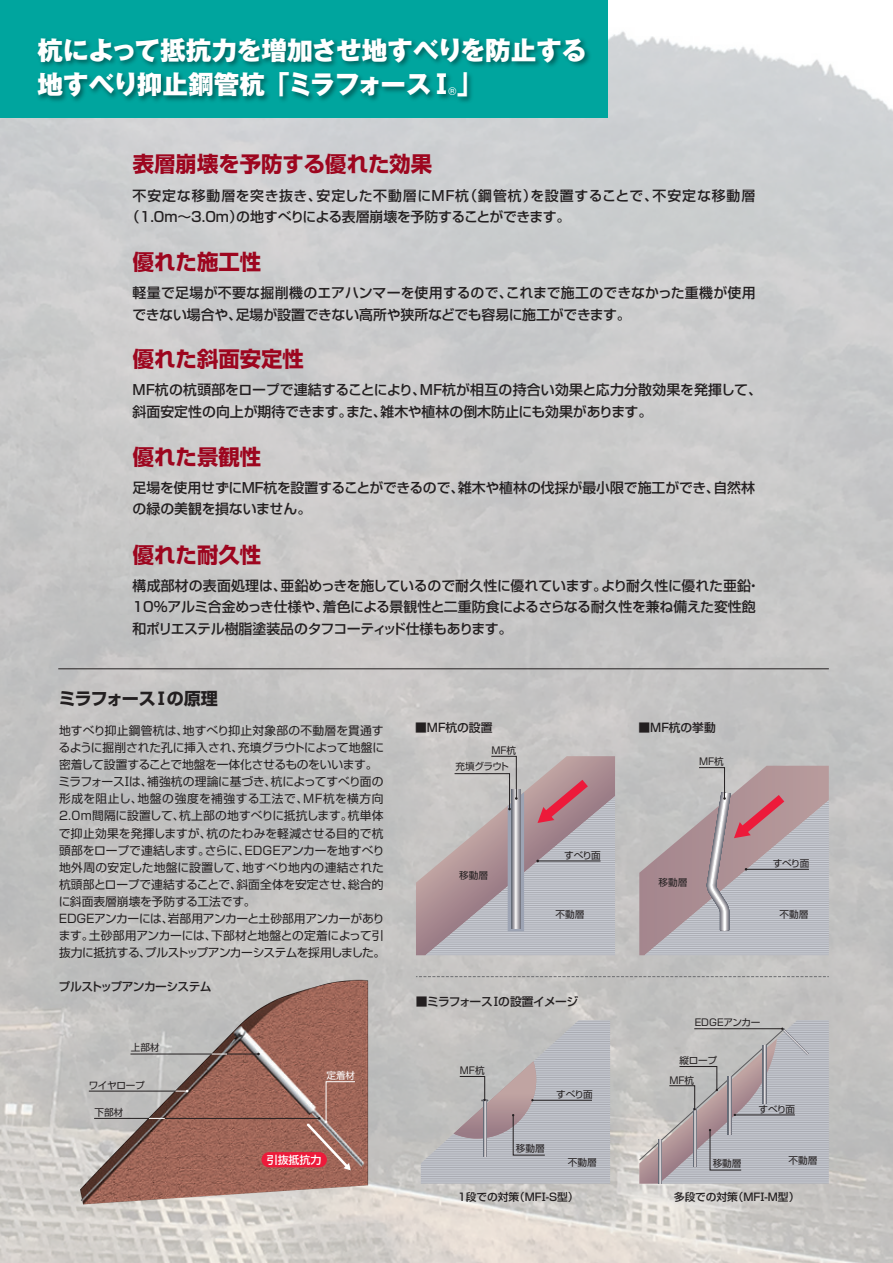
<style>
.page{position:relative;width:893px;height:1263px;background:#fff}
.page>*{position:absolute;margin:0;border:0;box-sizing:border-box;transform-origin:0 0}
.t1{font:800 25.65px/34.2px "Gothic MB101 Pro";letter-spacing:-.03em;color:#fff}
.t2{font:700 21.45px "Shin Go Pro";color:#9d061f}
.t3{font:700 17.1px "Shin Go Pro";letter-spacing:-.07em;color:#231f20}
.t4{font:500 13.95px/21.3px "Shin Go Pro";letter-spacing:-.01em;color:#231f20}
.t5{font:11.7px/17.1px "Shin Go Pro";letter-spacing:-.01em;color:#231f20}
.t6{font:500 11.7px "Shin Go Pro";letter-spacing:-.065em;color:#231f20}
.t7{font:500 11.7px "Shin Go Pro";letter-spacing:-.035em;color:#231f20}
.t8{font:500 11.7px "Shin Go Pro";letter-spacing:-.055em;color:#231f20}
.t9{font:500 10.95px "Shin Go Pro";color:#fff}
.t10{font:500 10.65px "Shin Go Pro";color:#231f20}
.t11{font:10.65px "Helvetica";color:#fff}
.t12{font:9.6px "Shin Go Pro";color:#231f20}
.t13{font:9.6px "Shin Go Pro";letter-spacing:-.02em;color:#231f20}
.t14{font:9.6px "Shin Go Pro";color:#fff}
</style>
<div class="page">
<img style="left:76px;top:973px;width:298px;height:236px">
<svg style="left:416px;top:756px;width:199px;height:199px;background:#b7aaaf"></svg>
<div style="left:0;top:0;width:608px;height:118px;background:#00a59e"></div>
<img style="left:38px;top:38px;width:552px;height:64px">
<hr style="left:58px;top:668px;width:771px;height:1px;background:#231f20">
<svg style="left:421px;top:1020px;width:189px;height:164px;background:#b9b7bb"></svg>
<svg style="left:639px;top:1020px;width:190px;height:164px;background:#b7b4b8"></svg>
<svg style="left:639px;top:766px;width:190px;height:189px;background:#b7a9af"></svg>
<hr style="left:130px;top:1054px;width:82px;height:1px;background:#231f20">
<svg style="left:212px;top:1054px;width:15px;height:1px"></svg>
<hr style="left:227px;top:1054px;width:31px;height:1px;background:#231f20">
<hr style="left:94px;top:1118px;width:55px;height:1px;background:#231f20">
<svg style="left:149px;top:1118px;width:16px;height:1px"></svg>
<hr style="left:165px;top:1118px;width:154px;height:1px;background:#231f20">
<hr style="left:89px;top:1091px;width:86px;height:1px;background:#231f20">
<svg style="left:175px;top:1090px;width:13px;height:2px"></svg>
<div style="left:261px;top:1152px;width:66px;height:15px;background:#ed1a3a;border-radius:8px"></div>
<svg style="left:304px;top:1081px;width:51px;height:89px;background:#aa6e66"></svg>
<svg style="left:416px;top:976px;width:413px;height:1px"></svg>
<h1 class="t1" style="left:38px;top:30px;width:551px">杭によって抵抗力を増加させ地すべりを防止する地すべり抑止鋼管杭 「ミラフォースⅠ」</h1>
<p class="t11" style="left:449px;top:83px;width:9px">®</p>
<h2 class="t2" style="left:133px;top:147px;width:301px">表層崩壊を予防する優れた効果</h2>
<p class="t4" style="left:126px;top:183px;width:631px;text-indent:7px">不安定な移動層を突き抜き、安定した不動層にＭＦ杭（鋼管杭）を設置することで、不安定な移動層（1.0m～3.0m）の地すべりによる表層崩壊を予防することができます。</p>
<h2 class="t2" style="left:133px;top:245px;width:130px">優れた施工性</h2>
<p class="t4" style="left:132px;top:280px;width:625px">軽量で足場が不要な掘削機のエアハンマーを使用するので、これまで施工のできなかった重機が使用できない場合や、足場が設置できない高所や狭所などでも容易に施工ができます。</p>
<h2 class="t2" style="left:133px;top:342px;width:173px">優れた斜面安定性</h2>
<p class="t4" style="left:132px;top:378px;width:631px">ＭＦ杭の杭頭部をロープで連結することにより、ＭＦ杭が相互の持合い効果と応力分散効果を発揮して、斜面安定性の向上が期待できます。また、雑木や植林の倒木防止にも効果があります。</p>
<h2 class="t2" style="left:133px;top:439px;width:130px">優れた景観性</h2>
<p class="t4" style="left:133px;top:475px;width:624px">足場を使用せずにＭＦ杭を設置することができるので、雑木や植林の伐採が最小限で施工ができ、自然林の緑の美観を損ないません。</p>
<h2 class="t2" style="left:133px;top:537px;width:130px">優れた耐久性</h2>
<p class="t4" style="left:133px;top:573px;width:629px">構成部材の表面処理は、亜鉛めっきを施しているので耐久性に優れています。より耐久性に優れた亜鉛・<br>10％アルミ合金めっき仕様や、着色による景観性と二重防食によるさらなる耐久性を兼ね備えた変性飽和ポリエステル樹脂塗装品のタフコーティッド仕様もあります。</p>
<p class="t3" style="left:59px;top:685px;width:161px">ミラフォースⅠの原理</p>
<p class="t5" style="left:57px;top:720px;width:330px">地すべり抑止鋼管杭は、地すべり抑止対象部の不動層を貫通するように掘削された孔に挿入され、充填グラウトによって地盤に密着して設置することで地盤を一体化させるものをいいます。ミラフォースⅠは、補強杭の理論に基づき、杭によってすべり面の形成を阻止し、地盤の強度を補強する工法で、ＭＦ杭を横方向2.0m間隔に設置して、杭上部の地すべりに抵抗します。杭単体で抑止効果を発揮しますが、杭のたわみを軽減させる目的で杭頭部をロープで連結します。さらに、ＥＤＧＥアンカーを地すべり地外周の安定した地盤に設置して、地すべり地内の連結された杭頭部とロープで連結することで、斜面全体を安定させ、総合的に斜面表層崩壊を予防する工法です。<br>ＥＤＧＥアンカーには、岩部用アンカーと土砂部用アンカーがあります。土砂部用アンカーには、下部材と地盤との定着によって引抜力に抵抗する、プルストップアンカーシステムを採用しました。</p>
<p class="t8" style="left:59px;top:977px;width:155px">プルストップアンカーシステム</p>
<p class="t7" style="left:415px;top:718px;width:79px">■MF杭の設置</p>
<p class="t7" style="left:638px;top:718px;width:79px">■MF杭の挙動</p>
<p class="t12" style="left:491px;top:742px;width:26px">MF杭</p>
<p class="t12" style="left:455px;top:758px;width:55px">充填グラウト</p>
<p class="t12" style="left:459px;top:867px;width:30px">移動層</p>
<p class="t12" style="left:564px;top:847px;width:38px">すべり面</p>
<p class="t12" style="left:556px;top:906px;width:30px">不動層</p>
<p class="t6" style="left:416px;top:992px;width:164px">■ミラフォースⅠの設置イメージ</p>
<p class="t12" style="left:699px;top:753px;width:26px">MF杭</p>
<p class="t12" style="left:658px;top:874px;width:30px">移動層</p>
<p class="t12" style="left:773px;top:855px;width:38px">すべり面</p>
<p class="t12" style="left:779px;top:906px;width:30px">不動層</p>
<p class="t12" style="left:131px;top:1040px;width:30px">上部材</p>
<p class="t12" style="left:89px;top:1077px;width:57px">ワイヤロープ</p>
<p class="t12" style="left:95px;top:1104px;width:30px">下部材</p>
<p class="t14" style="left:326px;top:1067px;width:30px">定着材</p>
<p class="t9" style="left:267px;top:1151px;width:56px">引抜抵抗力</p>
<p class="t12" style="left:460px;top:1063px;width:26px">MF杭</p>
<p class="t12" style="left:516px;top:1141px;width:30px">移動層</p>
<p class="t12" style="left:556px;top:1086px;width:38px">すべり面</p>
<p class="t13" style="left:695px;top:1015px;width:67px">EDGEアンカー</p>
<p class="t12" style="left:680px;top:1053px;width:39px">縦ロープ</p>
<p class="t12" style="left:759px;top:1101px;width:38px">すべり面</p>
<p class="t12" style="left:669px;top:1072px;width:26px">MF杭</p>
<p class="t12" style="left:568px;top:1155px;width:30px">不動層</p>
<p class="t12" style="left:788px;top:1152px;width:30px">不動層</p>
<p class="t12" style="left:713px;top:1156px;width:30px">移動層</p>
<p class="t10" style="left:458px;top:1188px;width:122px">1段での対策（MFⅠ-S型）</p>
<p class="t10" style="left:674px;top:1188px;width:127px">多段での対策（MFⅠ-M型）</p>
</div>
